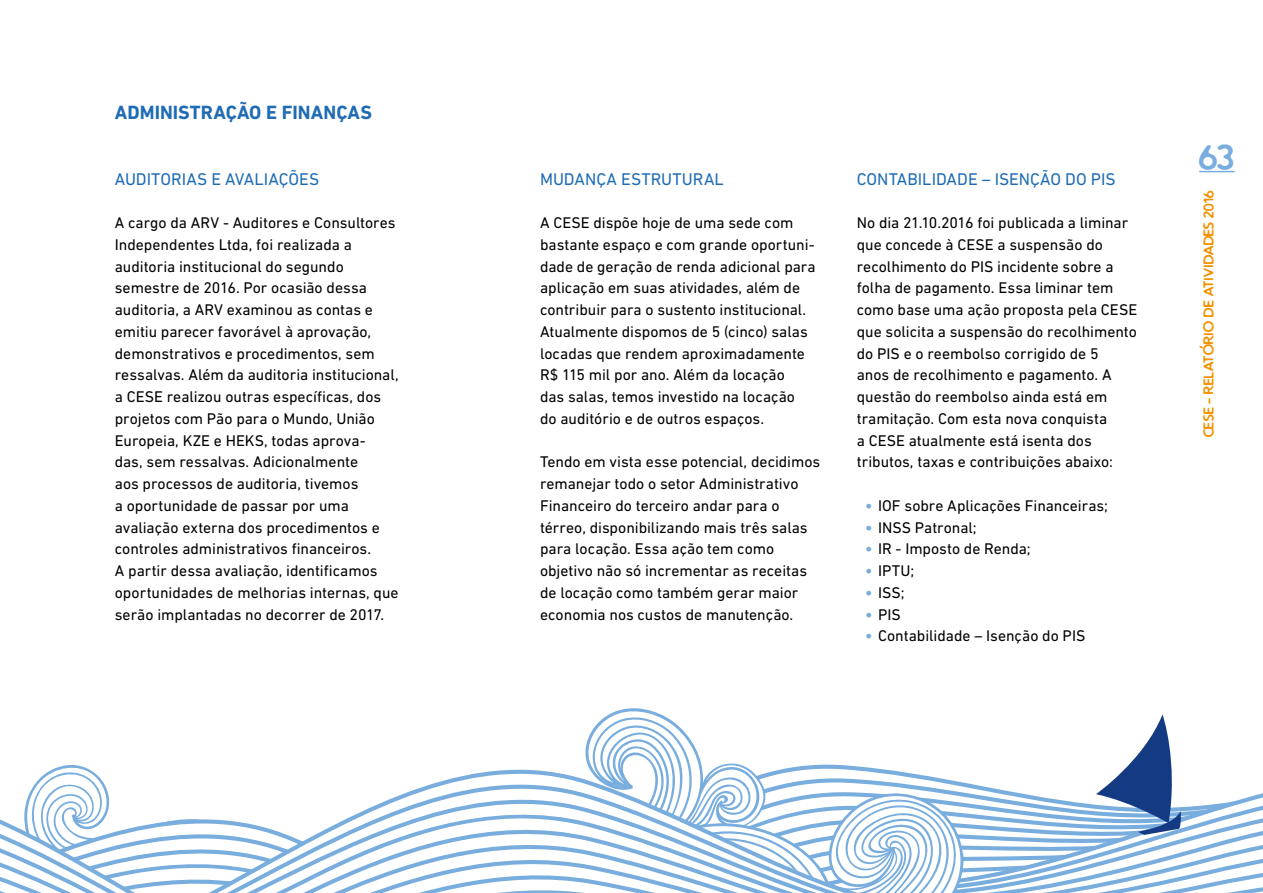
<style>
.page{position:relative;width:1263px;height:893px;background:#fff}
.page>*{position:absolute;margin:0;border:0;box-sizing:border-box;transform-origin:0 0}
.t1{font:30px "Wayward Sans";color:#78adde}
.t2{font:700 19.5px "DIN Next LT Pro";color:#1f6cb4}
.t3{font:17.25px "DIN Next LT Pro";color:#1f6cb4}
.t4{font:15.75px/21.8px "DIN Next LT Pro";color:#000}
.t5{font:12.15px "Wayward Sans";color:#f39200}
.s1{font-weight:700;color:#78adde}
</style>
<div class="page">
<hr style="left:1199px;top:171px;width:36px;height:1px;background:#78adde">
<svg style="left:0;top:714px;width:1263px;height:179px"></svg>
<p class="t2" style="left:115px;top:101px;width:259px">ADMINISTRAÇÃO E FINANÇAS</p>
<p class="t3" style="left:115px;top:169px;width:206px">AUDITORIAS E AVALIAÇÕES</p>
<p class="t4" style="left:115px;top:212px;width:285px">A cargo da ARV - Auditores e Consultores Independentes Ltda, foi realizada a auditoria institucional do segundo semestre de 2016. Por ocasião dessa auditoria, a ARV examinou as contas e emitiu parecer favorável à aprovação, demonstrativos e procedimentos, sem ressalvas. Além da auditoria institucional, a CESE realizou outras específicas, dos projetos com Pão para o Mundo, União Europeia, KZE e HEKS, todas aprova-<br>das, sem ressalvas. Adicionalmente<br>aos processos de auditoria, tivemos<br>a oportunidade de passar por uma avaliação externa dos procedimentos e controles administrativos financeiros.<br>A partir dessa avaliação, identificamos oportunidades de melhorias internas, que serão implantadas no decorrer de 2017.</p>
<p class="t3" style="left:540px;top:169px;width:185px">MUDANÇA ESTRUTURAL</p>
<p class="t4" style="left:540px;top:212px;width:277px">A CESE dispõe hoje de uma sede com bastante espaço e com grande oportuni&shy;dade de geração de renda adicional para aplicação em suas atividades, além de contribuir para o sustento institucional.<br>Atualmente dispomos de 5 (cinco) salas locadas que rendem aproximadamente R$ 115 mil por ano. Além da locação<br>das salas, temos investido na locação<br>do auditório e de outros espaços.</p>
<p class="t4" style="left:540px;top:451px;width:282px">Tendo em vista esse potencial, decidimos remanejar todo o setor Administrativo Financeiro do terceiro andar para o térreo, disponibilizando mais três salas para locação. Essa ação tem como objetivo não só incrementar as receitas de locação como também gerar maior economia nos custos de manutenção.</p>
<p class="t3" style="left:857px;top:169px;width:260px">CONTABILIDADE – ISENÇÃO DO PIS</p>
<p class="t4" style="left:857px;top:212px;width:282px">No dia 21.10.2016 foi publicada a liminar que concede à CESE a suspensão do recolhimento do PIS incidente sobre a folha de pagamento. Essa liminar tem como base uma ação proposta pela CESE que solicita a suspensão do recolhimento do PIS e o reembolso corrigido de 5<br>anos de recolhimento e pagamento. A questão do reembolso ainda está em tramitação. Com esta nova conquista<br>a CESE atualmente está isenta dos tributos, taxas e contribuições abaixo:</p>
<p class="t4" style="left:865px;top:494px;width:244px"><span class="s1">•</span> IOF sobre Aplicações Financeiras;</p>
<p class="t4" style="left:865px;top:516px;width:113px"><span class="s1">•</span> INSS Patronal;</p>
<p class="t4" style="left:865px;top:538px;width:167px"><span class="s1">•</span> IR - Imposto de Renda;</p>
<p class="t4" style="left:865px;top:560px;width:50px"><span class="s1">•</span> IPTU;</p>
<p class="t4" style="left:865px;top:581px;width:41px"><span class="s1">•</span> ISS;</p>
<p class="t4" style="left:865px;top:603px;width:37px"><span class="s1">•</span> PIS</p>
<p class="t4" style="left:865px;top:625px;width:222px"><span class="s1">•</span> Contabilidade – Isenção do PIS</p>
<h1 class="t1" style="left:1199px;top:143px;width:37px">63</h1>
<p class="t5" style="left:1203px;top:437px;width:248px;rotate:-90deg">CESE - relatorio de atividades 2016</p>
</div>
